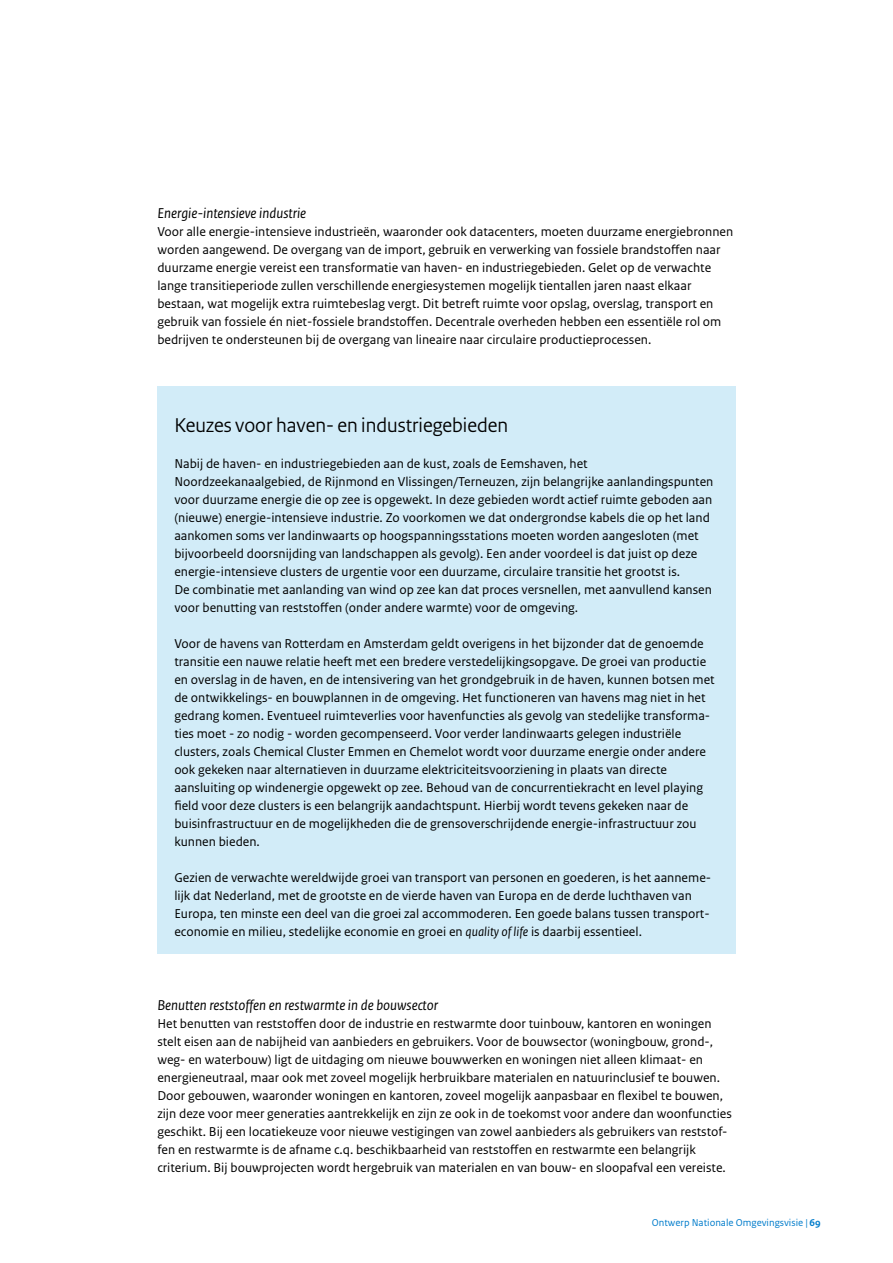
<style>
.page{position:relative;width:893px;height:1263px;background:#fff}
.page>*{position:absolute;margin:0;border:0;box-sizing:border-box;transform-origin:0 0}
._21_RO_Kader_Kop_Zwa{font:21px "Rijksoverheid Sans Heading";color:#000}
._06_RO_Subalineakop{font:italic 15px "Rijksoverheid Sans Text";color:#000}
._24_RO_Kader_Broodte{font:13.5px/18px "Rijksoverheid Sans Text";color:#000}
._10_RO_Broodtekst_Sa{font:13.5px/18px "Rijksoverheid Sans Text";color:#000}
.t1{font:10.5px "Rijksoverheid Sans Text";color:#007ccb}
.s1{font-style:italic}
.s2{font-weight:700}
</style>
<div class="page">
<div style="left:157px;top:386px;width:579px;height:567px;background:#d2ecf8"></div>
<p class="_06_RO_Subalineakop" style="left:157px;top:205px;width:150px">Energie-intensieve industrie</p>
<p class="_10_RO_Broodtekst_Sa" style="left:157px;top:223px;width:577px">Voor alle energie-intensieve industrieën, waaronder ook datacenters, moeten duurzame energiebronnen worden aangewend. De overgang van de import, gebruik en verwerking van fossiele brandstoffen naar duurzame energie vereist een transformatie van haven- en industriegebieden. Gelet op de verwachte lange transitieperiode zullen verschillende energiesystemen mogelijk tientallen jaren naast elkaar bestaan, wat mogelijk extra ruimtebeslag vergt. Dit betreft ruimte voor opslag, overslag, transport en gebruik van fossiele én niet-fossiele brandstoffen. Decentrale overheden hebben een essentiële rol om bedrijven te ondersteunen bij de overgang van lineaire naar circulaire productieprocessen.</p>
<p class="_21_RO_Kader_Kop_Zwa" style="left:174px;top:413px;width:335px">Keuzes voor haven- en industriegebieden</p>
<p class="_24_RO_Kader_Broodte" style="left:174px;top:455px;width:541px">Nabij de haven- en industriegebieden aan de kust, zoals de Eemshaven, het Noordzeekanaalgebied, de Rijnmond en Vlissingen/Terneuzen, zijn belangrijke aanlandingspunten voor duurzame energie die op zee is opgewekt. In deze gebieden wordt actief ruimte geboden aan (nieuwe) energie-intensieve industrie. Zo voorkomen we dat ondergrondse kabels die op het land aankomen soms ver landinwaarts op hoogspanningsstations moeten worden aangesloten (met bijvoorbeeld doorsnijding van landschappen als gevolg). Een ander voordeel is dat juist op deze energie-intensieve clusters de urgentie voor een duurzame, circulaire transitie het grootst is.<br>De combinatie met aanlanding van wind op zee kan dat proces versnellen, met aanvullend kansen voor benutting van reststoffen (onder andere warmte) voor de omgeving.</p>
<p class="_24_RO_Kader_Broodte" style="left:174px;top:635px;width:542px">Voor de havens van Rotterdam en Amsterdam geldt overigens in het bijzonder dat de genoemde transitie een nauwe relatie heeft met een bredere verstedelijkingsopgave. De groei van productie en overslag in de haven, en de intensivering van het grondgebruik in de haven, kunnen botsen met de ontwikkelings- en bouwplannen in de omgeving. Het functioneren van havens mag niet in het gedrang komen. Eventueel ruimteverlies voor havenfuncties als gevolg van stedelijke transforma&shy;ties moet - zo nodig - worden gecompenseerd. Voor verder landinwaarts gelegen industriële clusters, zoals Chemical Cluster Emmen en Chemelot wordt voor duurzame energie onder andere ook gekeken naar alternatieven in duurzame elektriciteitsvoorziening in plaats van directe aansluiting op windenergie opgewekt op zee. Behoud van de concurrentiekracht en level playing field voor deze clusters is een belangrijk aandachtspunt. Hierbij wordt tevens gekeken naar de buisinfrastructuur en de mogelijkheden die de grensoverschrijdende energie-infrastructuur zou kunnen bieden.</p>
<p class="_24_RO_Kader_Broodte" style="left:174px;top:869px;width:538px">Gezien de verwachte wereldwijde groei van transport van personen en goederen, is het aanneme&shy;lijk dat Nederland, met de grootste en de vierde haven van Europa en de derde luchthaven van Europa, ten minste een deel van die groei zal accommoderen. Een goede balans tussen transport&shy;economie en milieu, stedelijke economie en groei en <span class="s1">quality of life</span> is daarbij essentieel.</p>
<p class="_06_RO_Subalineakop" style="left:157px;top:997px;width:282px">Benutten reststoffen en restwarmte in de bouwsector</p>
<p class="_10_RO_Broodtekst_Sa" style="left:157px;top:1015px;width:576px">Het benutten van reststoffen door de industrie en restwarmte door tuinbouw, kantoren en woningen stelt eisen aan de nabijheid van aanbieders en gebruikers. Voor de bouwsector (woningbouw, grond-, weg- en waterbouw) ligt de uitdaging om nieuwe bouwwerken en woningen niet alleen klimaat- en energieneutraal, maar ook met zoveel mogelijk herbruikbare materialen en natuurinclusief te bouwen.<br>Door gebouwen, waaronder woningen en kantoren, zoveel mogelijk aanpasbaar en flexibel te bouwen, zijn deze voor meer generaties aantrekkelijk en zijn ze ook in de toekomst voor andere dan woonfuncties geschikt. Bij een locatiekeuze voor nieuwe vestigingen van zowel aanbieders als gebruikers van reststof&shy;fen en restwarmte is de afname c.q. beschikbaarheid van reststoffen en restwarmte een belangrijk criterium. Bij bouwprojecten wordt hergebruik van materialen en van bouw- en sloopafval een vereiste.</p>
<p class="t1" style="left:652px;top:1216px;width:170px">Ontwerp Nationale Omgevingsvisie | <span class="s2">69</span></p>
</div>
